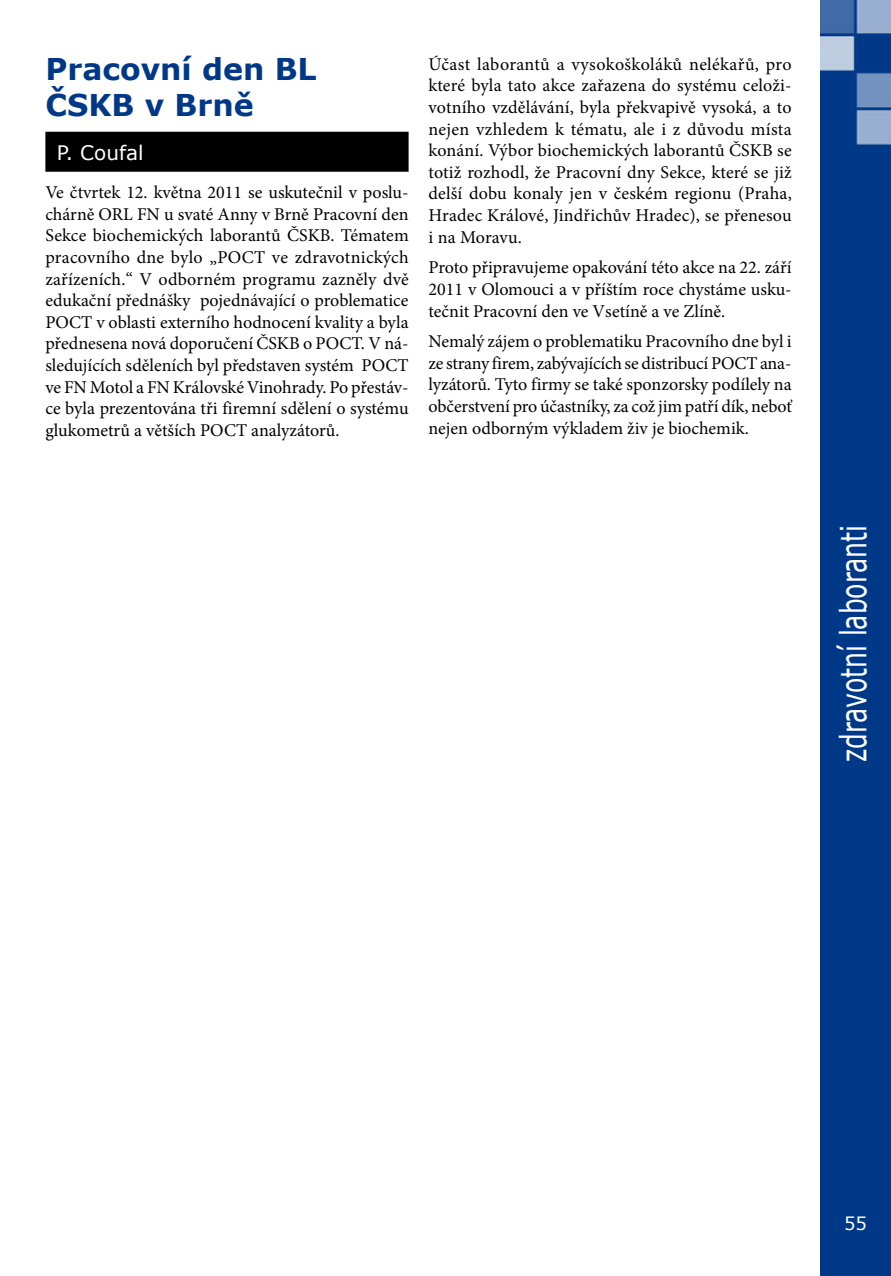
<style>
.page{position:relative;width:891px;height:1276px;background:#fff}
.page>*{position:absolute;margin:0;border:0;box-sizing:border-box;transform-origin:0 0}
.t1{font:36px "Verdana";color:#fff;scale:.7 1}
.t2{font:700 30px/36px "Verdana";color:#003888}
.t3{font:20px "Verdana";color:#fff}
.t4{font:18px/21.6px "Minion Pro";color:#000;text-align:justify}
.t5{font:18px "Verdana";color:#fff}
</style>
<div class="page">
<div style="left:820px;top:0;width:70px;height:1276px;background:#003888"></div>
<div style="left:45px;top:132px;width:363px;height:40px;background:#000"></div>
<h2 class="t2" style="left:45px;top:50px;width:273px">Pracovní den BL<br>ČSKB v Brně</h2>
<p class="t3" style="left:57px;top:139px;width:88px">P. Coufal</p>
<p class="t4" style="left:45px;top:182px;width:365px">Ve čtvrtek 12. května 2011 se uskutečnil v poslu&shy;chárně ORL FN u svaté Anny v Brně Pracovní den Sekce biochemických laborantů ČSKB. Tématem pracovního dne bylo „POCT ve zdravotnických zařízeních.“ V odborném programu zazněly dvě edukační přednášky pojednávající o problematice POCT v oblasti externího hodnocení kvality a byla přednesena nová doporučení ČSKB o POCT. V ná&shy;sledujících sděleních byl představen systém POCT ve FN Motol a FN Královské Vinohrady. Po přestáv&shy;ce byla prezentována tři firemní sdělení o systému glukometrů a větších POCT analyzátorů.</p>
<p class="t4" style="left:428px;top:53px;width:365px">Účast laborantů a vysokoškoláků nelékařů, pro které byla tato akce zařazena do systému celoži&shy;votního vzdělávání, byla překvapivě vysoká, a to nejen vzhledem k tématu, ale i z důvodu místa konání. Výbor biochemických laborantů ČSKB se totiž rozhodl, že Pracovní dny Sekce, které se již delší dobu konaly jen v českém regionu (Praha, Hradec Králové, Jindřichův Hradec), se přenesou i na Moravu.</p>
<p class="t4" style="left:428px;top:257px;width:364px">Proto připravujeme opakování této akce na 22. září 2011 v Olomouci a v příštím roce chystáme usku&shy;tečnit Pracovní den ve Vsetíně a ve Zlíně.</p>
<p class="t4" style="left:428px;top:331px;width:365px">Nemalý zájem o problematiku Pracovního dne byl i ze strany firem, zabývajících se distribucí POCT ana&shy;lyzátorů. Tyto firmy se také sponzorsky podílely na občerstvení pro účastníky, za což jim patří dík, neboť nejen odborným výkladem živ je biochemik.</p>
<h1 class="t1" style="left:830px;top:762px;width:340px;rotate:-90deg">zdravotní laboranti</h1>
<h1 class="t1" style="left:830px;top:694px;width:146px;rotate:-90deg">úvodem</h1>
<p class="t5" style="left:843px;top:1211px;width:24px">55</p>
</div>
